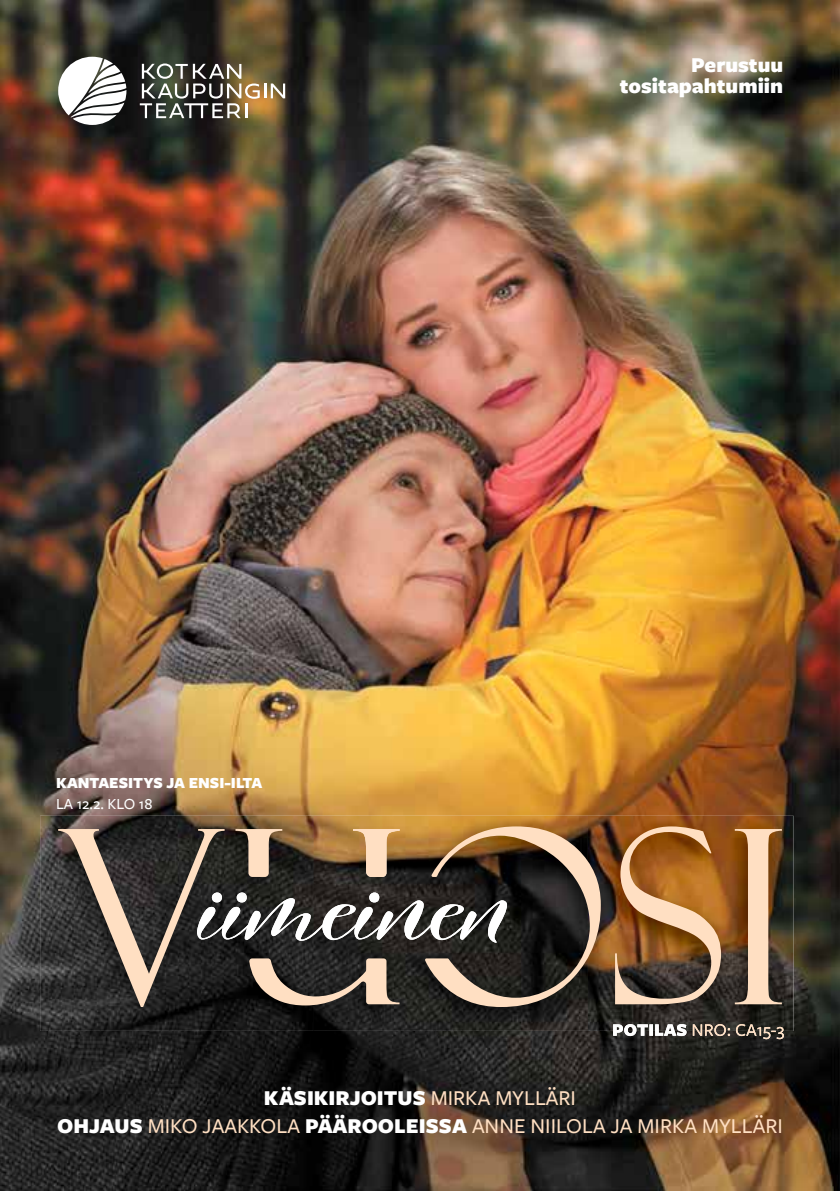
<style>
.page{position:relative;width:840px;height:1191px;background:#fff}
.page>*{position:absolute;margin:0;border:0;box-sizing:border-box;transform-origin:0 0}
.t1{font:500 22px/28px "Freight Sans Pro";color:#ffdfc2;text-align:center}
.t2{font:900 22px/21px "Freight Sans Pro";color:#fff;text-align:right}
.t3{font:900 16px "Freight Sans Pro";color:#fff}
.t4{font:500 16px "Freight Sans Pro";color:#fff}
.s1{font-weight:900;color:#fff}
</style>
<div class="page">
<img style="left:0;top:0;width:839px;height:1191px">
<img style="left:140px;top:63px;width:145px;height:55px">
<svg style="left:58px;top:57px;width:68px;height:68px"></svg>
<svg style="left:692px;top:1031px;width:91px;height:8px"></svg>
<svg style="left:612px;top:1031px;width:74px;height:5px"></svg>
<img style="left:40px;top:815px;width:753px;height:216px">
<img style="left:692px;top:1024px;width:91px;height:7px">
<img style="left:612px;top:1024px;width:74px;height:7px">
<svg style="left:734px;top:829px;width:47px;height:175px;background:#a28264"></svg>
<svg style="left:614px;top:826px;width:106px;height:178px;background:#9c6e42"></svg>
<svg style="left:58px;top:826px;width:542px;height:181px;background:#574e44"></svg>
<p class="t3" style="left:56px;top:771px;width:208px">KANTAESITYS JA ENSI-ILTA</p>
<p class="t4" style="left:56px;top:793px;width:98px">LA 12.2. KLO 18</p>
<p class="t2" style="left:619px;top:53px;width:165px">Perustuu tositapahtumiin</p>
<p class="t1" style="left:57px;top:1083px;width:726px"><span class="s1">KÄSIKIRJOITUS</span> MIRKA MYLLÄRI<br><span class="s1">OHJAUS</span> MIKO JAAKKOLA <span class="s1">PÄÄROOLEISSA</span> ANNE NIILOLA JA MIRKA MYLLÄRI</p>
</div>
